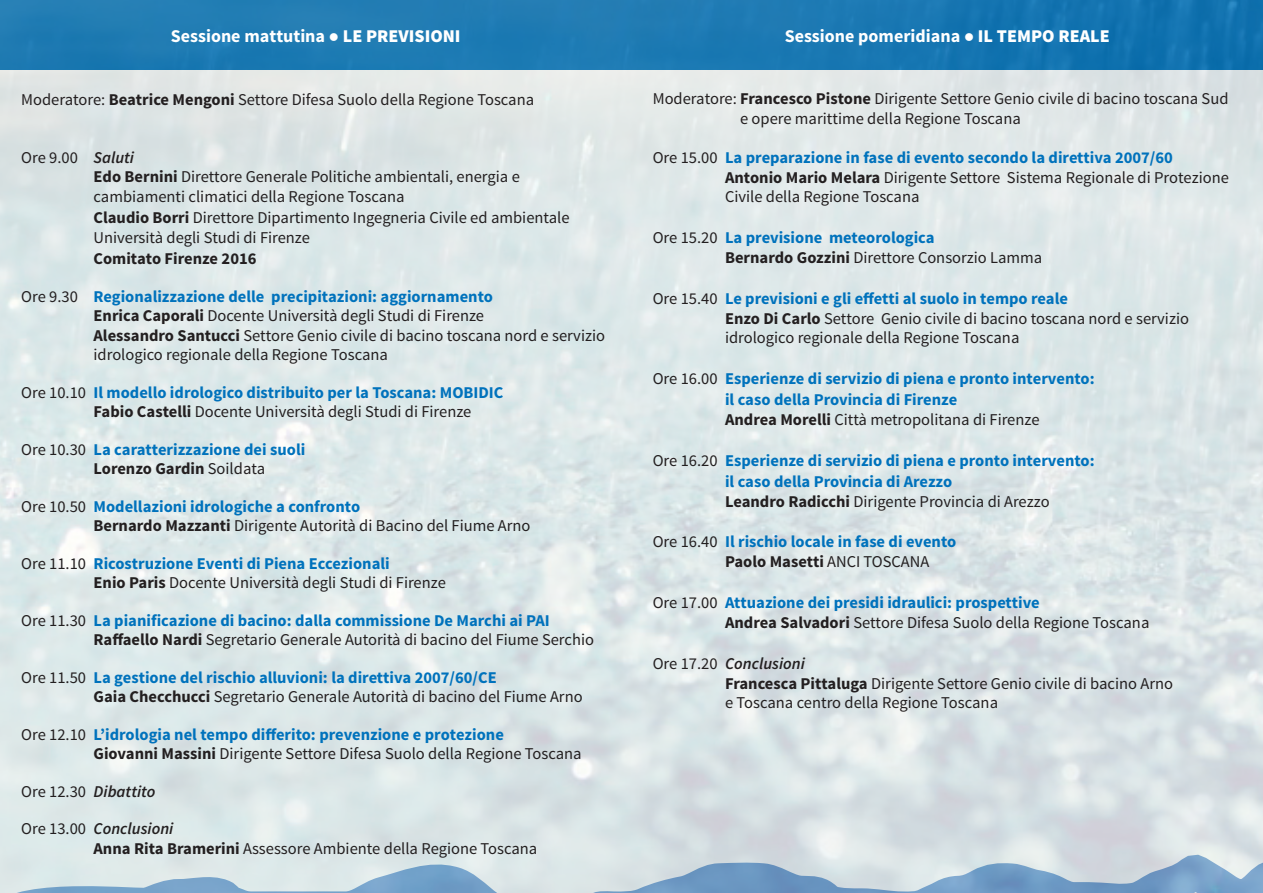
<style>
.page{position:relative;width:1263px;height:893px;background:#fff}
.page>*{position:absolute;margin:0;border:0;box-sizing:border-box;transform-origin:0 0}
.t1{font:700 18px "Source Sans Pro";color:#fff}
.t2{font:16.5px/19.5px "Source Sans Pro";color:#231f20}
.t3{font:700 16.5px/20.4px "Source Sans Pro";color:#0072bc}
.t4{font:700 16.5px "Source Sans Pro";color:#231f20}
.t5{font:italic 600 16.5px "Source Sans Pro";color:#231f20}
.s1{font-weight:900}
.s2{font-weight:700}
.s3{font-weight:600;font-style:italic}
.s4{font-weight:700;color:#0072bc}
.s5{font-weight:400;color:#231f20}
.s6{color:#231f20}
.s7{font-weight:400;font-style:normal}
</style>
<div class="page">
<img style="left:0;top:0;width:1263px;height:893px">
<p class="t1" style="left:171px;top:24px;width:291px">Sessione mattutina ● <span class="s1">LE PREVISIONI</span></p>
<p class="t2" style="left:21px;top:90px;width:514px">Moderatore: <span class="s2">Beatrice Mengoni</span> Settore Difesa Suolo della Regione Toscana</p>
<p class="t2" style="left:94px;top:148px;width:428px;text-indent:-72px">Ore 9.00 <span class="s3">Saluti<br></span><span class="s2">Edo Bernini</span> Direttore Generale Politiche ambientali, energia e cambiamenti climatici della Regione Toscana</p>
<p class="t2" style="left:94px;top:208px;width:478px"><span class="s2">Claudio Borri</span> Direttore Dipartimento Ingegneria Civile ed ambientale<br>Università degli Studi di Firenze</p>
<p class="t4" style="left:94px;top:248px;width:164px">Comitato Firenze 2016</p>
<p class="t2" style="left:94px;top:287px;width:513px;text-indent:-72px">Ore 9.30 <span class="s4">Regionalizzazione delle precipitazioni: aggiornamento<br></span><span class="s2">Enrica Caporali</span> Docente Università degli Studi di Firenze<br><span class="s2">Alessandro Santucci</span> Settore Genio civile di bacino toscana nord e servizio idrologico regionale della Regione Toscana</p>
<p class="t3" style="left:94px;top:383px;width:411px;line-height:19.5px;text-indent:-72px"><span class="s5">Ore 10.10</span> Il modello idrologico distribuito per la Toscana: MOBIDIC<br><span class="s6">Fabio Castelli</span> <span class="s5">Docente Università degli Studi di Firenze</span></p>
<p class="t3" style="left:94px;top:440px;width:213px;line-height:19.5px;text-indent:-72px"><span class="s5">Ore 10.30</span> La caratterizzazione dei suoli<br><span class="s6">Lorenzo Gardin</span> <span class="s5">Soildata</span></p>
<p class="t2" style="left:94px;top:497px;width:438px;text-indent:-72px">Ore 10.50 <span class="s4">Modellazioni idrologiche a confronto<br></span><span class="s2">Bernardo Mazzanti</span> Dirigente Autorità di Bacino del Fiume Arno</p>
<p class="t2" style="left:94px;top:554px;width:354px;text-indent:-72px">Ore 11.10 <span class="s4">Ricostruzione Eventi di Piena Eccezionali<br></span><span class="s2">Enio Paris</span> Docente Università degli Studi di Firenze</p>
<p class="t2" style="left:94px;top:611px;width:502px;text-indent:-72px">Ore 11.30 <span class="s4">La pianificazione di bacino: dalla commissione De Marchi ai PAI<br></span><span class="s2">Raffaello Nardi</span> Segretario Generale Autorità di bacino del Fiume Serchio</p>
<p class="t2" style="left:94px;top:668px;width:491px;text-indent:-72px">Ore 11.50 <span class="s4">La gestione del rischio alluvioni: la direttiva 2007/60/CE<br></span><span class="s2">Gaia Checchucci</span> Segretario Generale Autorità di bacino del Fiume Arno</p>
<p class="t2" style="left:94px;top:725px;width:490px;text-indent:-72px">Ore 12.10 <span class="s4">L’idrologia nel tempo differito: prevenzione e protezione<br></span><span class="s2">Giovanni Massini</span> Dirigente Settore Difesa Suolo della Regione Toscana</p>
<p class="t5" style="left:21px;top:781px;width:136px"><span class="s7">Ore 12.30</span> Dibattito</p>
<p class="t2" style="left:94px;top:819px;width:445px;text-indent:-72px">Ore 13.00 <span class="s3">Conclusioni<br></span><span class="s2">Anna Rita Bramerini</span> Assessore Ambiente della Regione Toscana</p>
<p class="t1" style="left:785px;top:24px;width:327px">Sessione pomeridiana ● <span class="s1">IL TEMPO REALE</span></p>
<p class="t2" style="left:740px;top:89px;width:490px;text-indent:-87px">Moderatore: <span class="s2">Francesco Pistone</span> Dirigente Settore Genio civile di bacino toscana Sud e opere marittime della Regione Toscana</p>
<p class="t2" style="left:725px;top:148px;width:505px;text-indent:-72px">Ore 15.00 <span class="s4">La preparazione in fase di evento secondo la direttiva 2007/60<br></span><span class="s2">Antonio Mario Melara</span> Dirigente Settore Sistema Regionale di Protezione<br>Civile della Regione Toscana</p>
<p class="t2" style="left:725px;top:228px;width:319px;text-indent:-72px">Ore 15.20 <span class="s4">La previsione meteorologica<br></span><span class="s2">Bernardo Gozzini</span> Direttore Consorzio Lamma</p>
<p class="t2" style="left:725px;top:289px;width:465px;text-indent:-72px">Ore 15.40 <span class="s4">Le previsioni e gli effetti al suolo in tempo reale<br></span><span class="s2">Enzo Di Carlo</span> Settore Genio civile di bacino toscana nord e servizio idrologico regionale della Regione Toscana</p>
<p class="t3" style="left:725px;top:369px;width:371px;text-indent:-72px"><span class="s5">Ore 16.00</span> Esperienze di servizio di piena e pronto intervento: il caso della Provincia di Firenze<br><span class="s6">Andrea Morelli</span> <span class="s5">Città metropolitana di Firenze</span></p>
<p class="t3" style="left:725px;top:451px;width:371px;text-indent:-72px"><span class="s5">Ore 16.20</span> Esperienze di servizio di piena e pronto intervento: il caso della Provincia di Arezzo<br><span class="s6">Leandro Radicchi</span> <span class="s5">Dirigente Provincia di Arezzo</span></p>
<p class="t3" style="left:725px;top:533px;width:233px;line-height:19.8px;text-indent:-72px"><span class="s5">Ore 16.40</span> Il rischio locale in fase di evento<br><span class="s6">Paolo Masetti</span> <span class="s5">ANCI TOSCANA</span></p>
<p class="t2" style="left:725px;top:593px;width:426px;text-indent:-72px">Ore 17.00 <span class="s4">Attuazione dei presidi idraulici: prospettive<br></span><span class="s2">Andrea Salvadori</span> Settore Difesa Suolo della Regione Toscana</p>
<p class="t2" style="left:725px;top:654px;width:449px;text-indent:-72px">Ore 17.20 <span class="s3">Conclusioni<br></span><span class="s2">Francesca Pittaluga</span> Dirigente Settore Genio civile di bacino Arno e Toscana centro della Regione Toscana</p>
</div>
